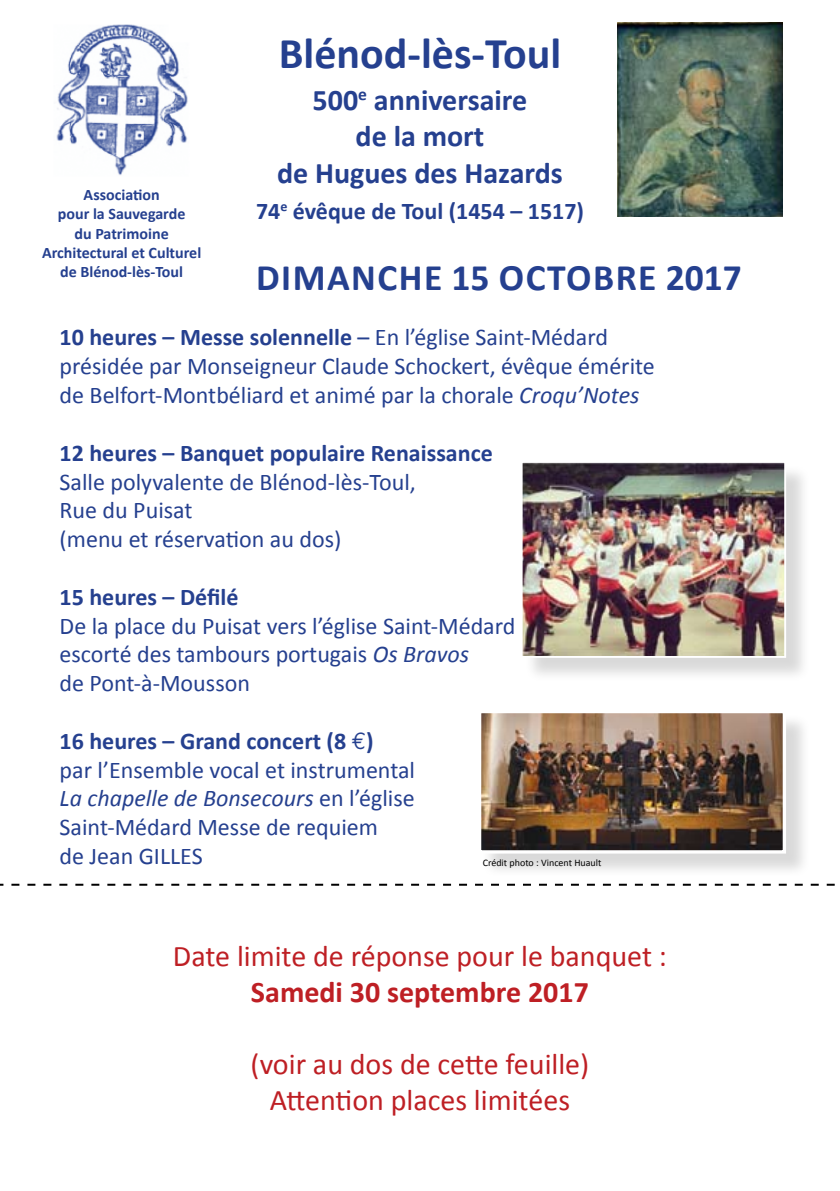
<style>
.page{position:relative;width:840px;height:1191px;background:#fff}
.page>*{position:absolute;margin:0;border:0;box-sizing:border-box;transform-origin:0 0}
.t1{font:700 44px "Calibri";color:#25408f}
.t2{font:700 37.6px "Calibri";letter-spacing:.04em;color:#25408f}
.t3{font:30px/36px "Calibri";color:#be1f24;text-align:center}
.t4{font:700 30px/36px "Calibri";color:#25408f;text-align:center}
.t5{font:700 30px "Calibri";color:#be1f24}
.t6{font:24px/28.8px "Calibri";color:#25408f}
.t7{font:700 24px "Calibri";color:#25408f}
.t8{font:700 16px/19.2px "Calibri";color:#25408f;text-align:center}
.t9{font:10px "Calibri";color:#000}
.s1{font-weight:700}
.s2{font-style:italic}
.s3{font-family:"Euro Mono"}
</style>
<div class="page">
<img style="left:56px;top:24px;width:132px;height:151px">
<div style="left:523px;top:464px;width:287px;height:219px;background:#000;opacity:.15"></div>
<img style="left:523px;top:464px;width:259px;height:191px">
<div style="left:520px;top:461px;width:265px;height:197px;border:2px solid #fff"></div>
<div style="left:480px;top:713px;width:330px;height:165px;background:#000;opacity:.15"></div>
<img style="left:481px;top:714px;width:300px;height:135px">
<div style="left:477px;top:710px;width:308px;height:143px;border:3px solid #fff"></div>
<img style="left:617px;top:23px;width:165px;height:194px">
<svg style="left:0;top:883px;width:835px;height:2px"></svg>
<p class="t8" style="left:42px;top:184px;width:161px">Association<br>pour la Sauvegarde<br>du Patrimoine<br>Architectural et Culturel de Blénod-lès-Toul</p>
<h1 class="t1" style="left:279px;top:27px;width:284px">Blénod-lès-Toul</h1>
<p class="t4" style="left:277px;top:81px;width:287px">500<sup>e</sup> anniversaire<br>de la mort<br>de Hugues des Hazards</p>
<p class="t7" style="left:256px;top:196px;width:329px">74<sup>e</sup> évêque de Toul (1454 – 1517)</p>
<h2 class="t2" style="left:256px;top:254px;width:487px">dimanche 15 octobre 2017</h2>
<p class="t6" style="left:60px;top:322px;width:596px"><span class="s1">10 heures – Messe solennelle</span> – En l’église Saint-Médard présidée par Monseigneur Claude Schockert, évêque émérite de Belfort-Montbéliard et animé par la chorale <span class="s2">Croqu’Notes</span></p>
<p class="t7" style="left:60px;top:438px;width:434px">12 heures – Banquet populaire Renaissance</p>
<p class="t6" style="left:60px;top:466px;width:357px">Salle polyvalente de Blénod-lès-Toul,<br>Rue du Puisat<br>(menu et réservation au dos)</p>
<p class="t7" style="left:60px;top:582px;width:180px">15 heures – Défilé</p>
<p class="t6" style="left:60px;top:610px;width:457px">De la place du Puisat vers l’église Saint-Médard escorté des tambours portugais <span class="s2">Os Bravos<br></span>de Pont-à-Mousson</p>
<p class="t6" style="left:60px;top:725px;width:357px"><span class="s1">16 heures – Grand concert (8</span> <span class="s3">e</span><span class="s1">)<br></span>par l’Ensemble vocal et instrumental<br><span class="s2">La chapelle de Bonsecours</span> en l’église<br>Saint-Médard Messe de requiem<br>de Jean GILLES</p>
<p class="t9" style="left:482px;top:856px;width:120px">Crédit photo : Vincent Huault</p>
<p class="t3" style="left:173px;top:936px;width:495px">Date limite de réponse pour le banquet :</p>
<p class="t5" style="left:251px;top:973px;width:339px">Samedi 30 septembre 2017</p>
<p class="t3" style="left:250px;top:1044px;width:340px">(voir au dos de cette feuille)<br>Attention places limitées</p>
</div>
